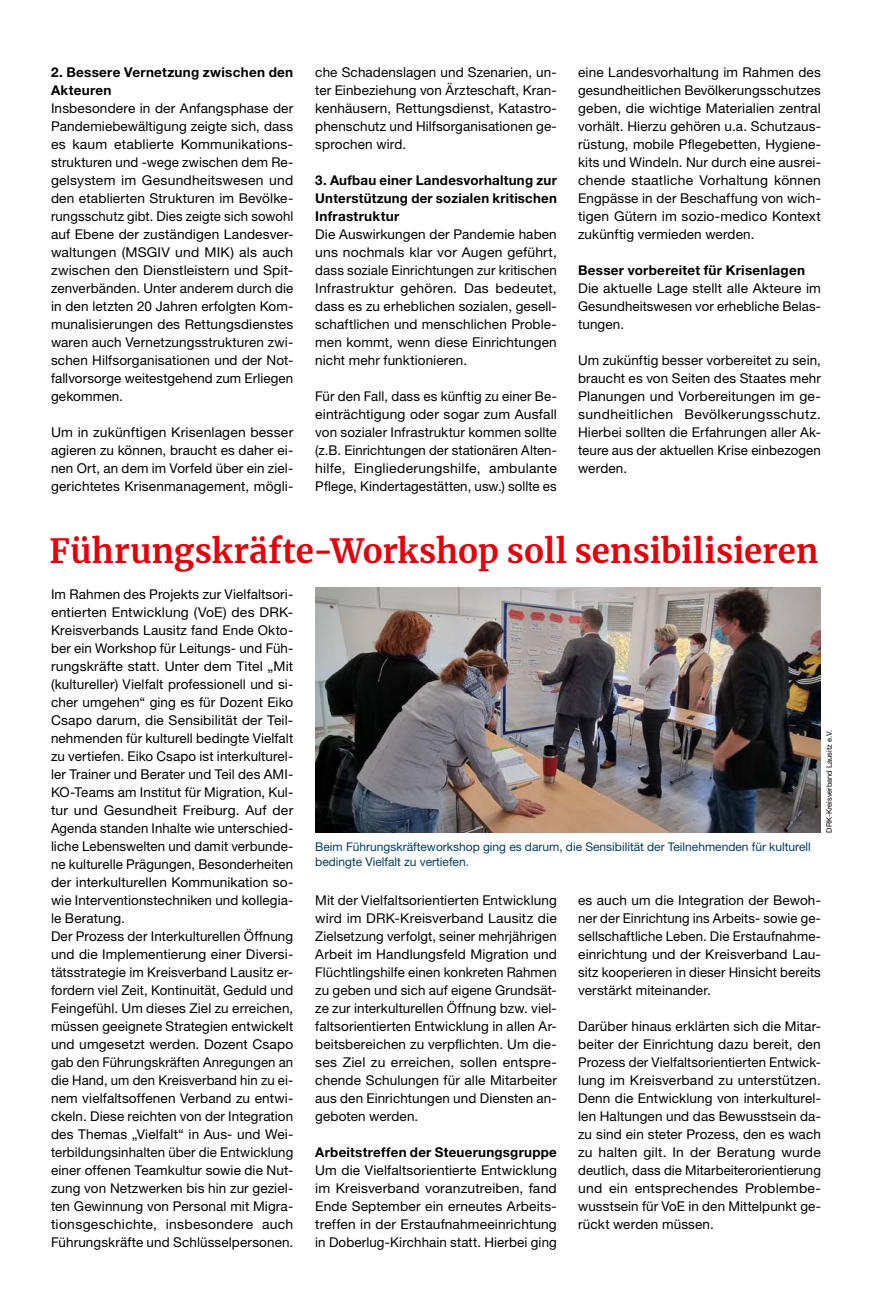
<style>
.page{position:relative;width:872px;height:1297px;background:#fff}
.page>*{position:absolute;margin:0;border:0;box-sizing:border-box;transform-origin:0 0}
.MGB_Headline_23{font:700 33px "Merriweather";color:#e3000b}
.MGB_Copy{font:13.5px/18px "Helvetica Neue LT Pro";letter-spacing:.01em;color:#000;text-align:justify}
.MGB_Copy_bold{font:700 13.5px/18px "Helvetica Neue LT Pro";letter-spacing:.02em;color:#000}
.MGB_BU{font:12px/15px "Helvetica Neue LT Pro";color:#003c65}
.MGB_Fotocredits{font:7.5px "Helvetica Neue LT Pro";color:#000}
</style>
<div class="page">
<img style="left:315px;top:587px;width:506px;height:246px">
<p class="MGB_Copy_bold" style="left:51px;top:62px;width:244px">2. Bessere Vernetzung zwischen den<br>Akteuren</p>
<p class="MGB_Copy" style="left:51px;top:98px;width:244px">Insbesondere in der Anfangsphase der Pandemiebewältigung zeigte sich, dass es kaum etablierte Kommunikations&shy;strukturen und -wege zwischen dem Re&shy;gelsystem im Gesundheitswesen und den etablierten Strukturen im Bevölke&shy;rungsschutz gibt. Dies zeigte sich sowohl auf Ebene der zuständigen Landesver&shy;waltungen (MSGIV und MIK) als auch zwischen den Dienstleistern und Spit&shy;zenverbänden. Unter anderem durch die in den letzten 20 Jahren erfolgten Kom&shy;munalisierungen des Rettungsdienstes waren auch Vernetzungsstrukturen zwi&shy;schen Hilfsorganisationen und der Not&shy;fallvorsorge weitestgehend zum Erliegen gekommen.</p>
<p class="MGB_Copy" style="left:51px;top:422px;width:244px">Um in zukünftigen Krisenlagen besser agieren zu können, braucht es daher ei&shy;nen Ort, an dem im Vorfeld über ein ziel&shy;gerichtetes Krisenmanagement, mögli-</p>
<p class="MGB_Copy" style="left:315px;top:62px;width:243px">che Schadenslagen und Szenarien, un&shy;ter Einbeziehung von Ärzteschaft, Kran&shy;kenhäusern, Rettungsdienst, Katastro&shy;phenschutz und Hilfsorganisationen ge&shy;sprochen wird.</p>
<p class="MGB_Copy_bold" style="left:315px;top:170px;width:243px;text-align:justify">3. Aufbau einer Landesvorhaltung zur Unterstützung der sozialen kritischen Infrastruktur</p>
<p class="MGB_Copy" style="left:315px;top:224px;width:243px">Die Auswirkungen der Pandemie haben uns nochmals klar vor Augen geführt, dass soziale Einrichtungen zur kritischen Infrastruktur gehören. Das bedeutet, dass es zu erheblichen sozialen, gesell&shy;schaftlichen und menschlichen Proble&shy;men kommt, wenn diese Einrichtungen nicht mehr funktionieren.</p>
<p class="MGB_Copy" style="left:315px;top:386px;width:243px">Für den Fall, dass es künftig zu einer Be&shy;einträchtigung oder sogar zum Ausfall von sozialer Infrastruktur kommen sollte (z.B. Einrichtungen der stationären Alten&shy;hilfe, Eingliederungshilfe, ambulante Pflege, Kindertagestätten, usw.) sollte es</p>
<p class="MGB_Copy" style="left:578px;top:62px;width:244px">eine Landesvorhaltung im Rahmen des gesundheitlichen Bevölkerungsschutzes geben, die wichtige Materialien zentral vorhält. Hierzu gehören u.a. Schutzaus&shy;rüstung, mobile Pflegebetten, Hygiene&shy;kits und Windeln. Nur durch eine ausrei&shy;chende staatliche Vorhaltung können Engpässe in der Beschaffung von wich&shy;tigen Gütern im sozio-medico Kontext zukünftig vermieden werden.</p>
<p class="MGB_Copy_bold" style="left:578px;top:260px;width:228px">Besser vorbereitet für Krisenlagen</p>
<p class="MGB_Copy" style="left:578px;top:278px;width:244px">Die aktuelle Lage stellt alle Akteure im Gesundheitswesen vor erhebliche Belas&shy;tungen.</p>
<p class="MGB_Copy" style="left:578px;top:350px;width:244px">Um zukünftig besser vorbereitet zu sein, braucht es von Seiten des Staates mehr Planungen und Vorbereitungen im ge&shy;sundheitlichen Bevölkerungsschutz.<br>Hierbei sollten die Erfahrungen aller Ak&shy;teure aus der aktuellen Krise einbezogen werden.</p>
<p class="MGB_Headline_23" style="left:50px;top:528px;width:770px">Führungskräfte-Workshop soll sensibilisieren</p>
<p class="MGB_Copy" style="left:51px;top:584px;width:244px">Im Rahmen des Projekts zur Vielfaltsori&shy;entierten Entwicklung (VoE) des DRK-Kreisverbands Lausitz fand Ende Okto&shy;ber ein Workshop für Leitungs- und Füh&shy;rungskräfte statt. Unter dem Titel „Mit (kultureller) Vielfalt professionell und si&shy;cher umgehen“ ging es für Dozent Eiko Csapo darum, die Sensibilität der Teil&shy;nehmenden für kulturell bedingte Vielfalt zu vertiefen. Eiko Csapo ist interkulturel&shy;ler Trainer und Berater und Teil des AMI-KO-Teams am Institut für Migration, Kul&shy;tur und Gesundheit Freiburg. Auf der Agenda standen Inhalte wie unterschied&shy;liche Lebenswelten und damit verbunde&shy;ne kulturelle Prägungen, Besonderheiten der interkulturellen Kommunikation so&shy;wie Interventionstechniken und kollegia&shy;le Beratung.</p>
<p class="MGB_Copy" style="left:51px;top:926px;width:244px">Der Prozess der Interkulturellen Öffnung und die Implementierung einer Diversi&shy;tätsstrategie im Kreisverband Lausitz er&shy;fordern viel Zeit, Kontinuität, Geduld und Feingefühl. Um dieses Ziel zu erreichen, müssen geeignete Strategien entwickelt und umgesetzt werden. Dozent Csapo gab den Führungskräften Anregungen an die Hand, um den Kreisverband hin zu ei&shy;nem vielfaltsoffenen Verband zu entwi&shy;ckeln. Diese reichten von der Integration des Themas „Vielfalt“ in Aus- und Wei&shy;terbildungsinhalten über die Entwicklung einer offenen Teamkultur sowie die Nut&shy;zung von Netzwerken bis hin zur geziel&shy;ten Gewinnung von Personal mit Migra&shy;tionsgeschichte, insbesondere auch Führungskräfte und Schlüsselpersonen.</p>
<p class="MGB_BU" style="left:315px;top:838px;width:497px">Beim Führungskräfteworkshop ging es darum, die Sensibilität der Teilnehmenden für kulturell bedingte Vielfalt zu vertiefen.</p>
<p class="MGB_Fotocredits" style="left:824px;top:833px;width:104px;rotate:-90deg">DRK-Kreisverband Lausitz e.V.</p>
<p class="MGB_Copy" style="left:315px;top:890px;width:243px">Mit der Vielfaltsorientierten Entwicklung wird im DRK-Kreisverband Lausitz die Zielsetzung verfolgt, seiner mehrjährigen Arbeit im Handlungsfeld Migration und Flüchtlingshilfe einen konkreten Rahmen zu geben und sich auf eigene Grundsät&shy;ze zur interkulturellen Öffnung bzw. viel&shy;faltsorientierten Entwicklung in allen Ar&shy;beitsbereichen zu verpflichten. Um die&shy;ses Ziel zu erreichen, sollen entspre&shy;chende Schulungen für alle Mitarbeiter aus den Einrichtungen und Diensten an&shy;geboten werden.</p>
<p class="MGB_Copy_bold" style="left:315px;top:1142px;width:243px">Arbeitstreffen der Steuerungsgruppe</p>
<p class="MGB_Copy" style="left:315px;top:1160px;width:243px">Um die Vielfaltsorientierte Entwicklung im Kreisverband voranzutreiben, fand Ende September ein erneutes Arbeits&shy;treffen in der Erstaufnahmeeinrichtung in Doberlug-Kirchhain statt. Hierbei ging</p>
<p class="MGB_Copy" style="left:578px;top:890px;width:244px">es auch um die Integration der Bewoh&shy;ner der Einrichtung ins Arbeits- sowie ge&shy;sellschaftliche Leben. Die Erstaufnahme&shy;einrichtung und der Kreisverband Lau&shy;sitz kooperieren in dieser Hinsicht bereits verstärkt miteinander.</p>
<p class="MGB_Copy" style="left:578px;top:1016px;width:244px">Darüber hinaus erklärten sich die Mitar&shy;beiter der Einrichtung dazu bereit, den Prozess der Vielfaltsorientierten Entwick&shy;lung im Kreisverband zu unterstützen.<br>Denn die Entwicklung von interkulturel&shy;len Haltungen und das Bewusstsein da&shy;zu sind ein steter Prozess, den es wach zu halten gilt. In der Beratung wurde deutlich, dass die Mitarbeiterorientierung und ein entsprechendes Problembe&shy;wusstsein für VoE in den Mittelpunkt ge&shy;rückt werden müssen.</p>
</div>
